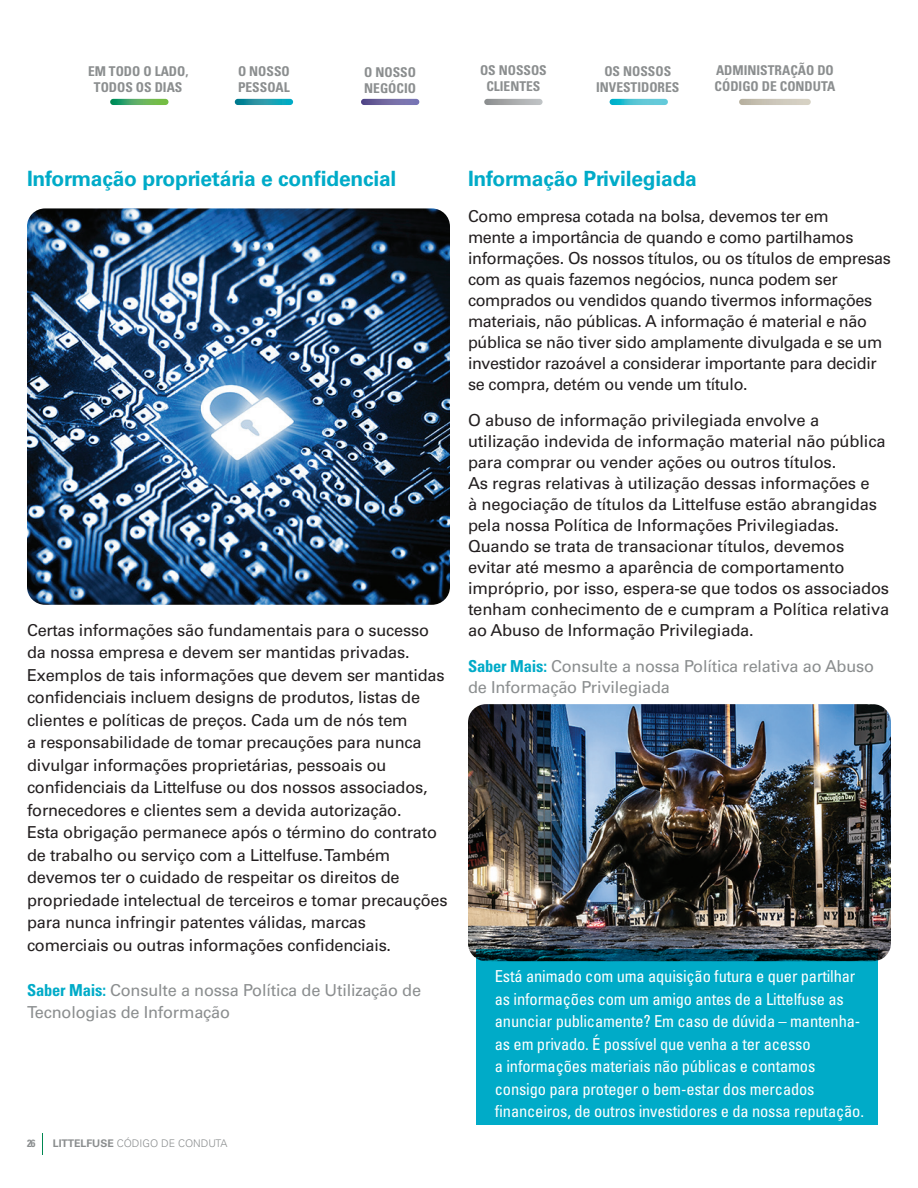
<style>
.page{position:relative;width:918px;height:1188px;background:#fff}
.page>*{position:absolute;margin:0;border:0;box-sizing:border-box;transform-origin:0 0}
.t1{font:700 21px "Univers LT Std";letter-spacing:-.01em;color:#00abc8}
.t2{font:16.5px/21px "Univers LT Std";letter-spacing:-.01em;color:#231f20}
.t3{font:condensed 16.5px/22.5px "Univers LT Std";letter-spacing:-.01em;color:#fff}
.t4{font:16.5px/22.5px "Univers LT Std";letter-spacing:-.01em;color:#8b8e8f}
.t5{font:700 condensed 13.5px/16.2px "Univers LT Std";color:#8b8e8f;text-align:center}
.t6{font:300 10.5px "Univers LT Std";color:#8b8e8f}
.t7{font:700 condensed 10.5px "Univers LT Std";color:#8b8e8f}
.s1{font-weight:700;font-stretch:condensed;color:#00abc8}
.s2{font-weight:700}
</style>
<div class="page">
<img style="left:27px;top:208px;width:423px;height:397px">
<img style="left:468px;top:704px;width:423px;height:257px">
<div style="left:476px;top:949px;width:402px;height:176px;background:#00abc8"></div>
<svg style="left:235px;top:99px;width:58px;height:6px"></svg>
<svg style="left:484px;top:99px;width:59px;height:6px"></svg>
<svg style="left:361px;top:99px;width:58px;height:6px"></svg>
<svg style="left:610px;top:99px;width:58px;height:6px"></svg>
<svg style="left:739px;top:99px;width:72px;height:6px"></svg>
<svg style="left:110px;top:99px;width:58px;height:6px"></svg>
<svg style="left:42px;top:1133px;width:1px;height:21px"></svg>
<p class="t5" style="left:364px;top:64px;width:53px;text-align:left">O NOSSO<br>NEGÓCIO</p>
<p class="t5" style="left:596px;top:63px;width:85px">OS NOSSOS<br>INVESTIDORES</p>
<p class="t5" style="left:715px;top:62px;width:122px;text-align:left">ADMINISTRAÇÃO DO<br>CÓDIGO DE CONDUTA</p>
<p class="t5" style="left:88px;top:63px;width:102px">EM TODO O LADO,<br>TODOS OS DIAS</p>
<p class="t5" style="left:238px;top:63px;width:53px;text-align:left">O NOSSO<br>PESSOAL</p>
<p class="t5" style="left:480px;top:62px;width:68px">OS NOSSOS<br>CLIENTES</p>
<p class="t1" style="left:27px;top:166px;width:371px">Informação proprietária e confidencial</p>
<p class="t2" style="left:27px;top:619px;width:422px;line-height:22.5px">Certas informações são fundamentais para o sucesso da nossa empresa e devem ser mantidas privadas.<br>Exemplos de tais informações que devem ser mantidas confidenciais incluem designs de produtos, listas de clientes e políticas de preços. Cada um de nós tem<br>a responsabilidade de tomar precauções para nunca divulgar informações proprietárias, pessoais ou confidenciais da Littelfuse ou dos nossos associados, fornecedores e clientes sem a devida autorização.<br>Esta obrigação permanece após o término do contrato de trabalho ou serviço com a Littelfuse. Também devemos ter o cuidado de respeitar os direitos de propriedade intelectual de terceiros e tomar precauções para nunca infringir patentes válidas, marcas comerciais ou outras informações confidenciais.</p>
<p class="t4" style="left:27px;top:979px;width:396px"><span class="s1">Saber Mais:</span> Consulte a nossa Política de Utilização de<br>Tecnologias de Informação</p>
<p class="t7" style="left:27px;top:1137px;width:10px">26</p>
<p class="t6" style="left:53px;top:1137px;width:176px"><span class="s2">LITTELFUSE</span> CÓDIGO DE CONDUTA</p>
<p class="t1" style="left:468px;top:166px;width:231px">Informação Privilegiada</p>
<p class="t2" style="left:468px;top:206px;width:425px">Como empresa cotada na bolsa, devemos ter em<br>mente a importância de quando e como partilhamos informações. Os nossos títulos, ou os títulos de empresas com as quais fazemos negócios, nunca podem ser comprados ou vendidos quando tivermos informações materiais, não públicas. A informação é material e não pública se não tiver sido amplamente divulgada e se um investidor razoável a considerar importante para decidir se compra, detém ou vende um título.</p>
<p class="t2" style="left:468px;top:410px;width:423px">O abuso de informação privilegiada envolve a utilização indevida de informação material não pública para comprar ou vender ações ou outros títulos.<br>As regras relativas à utilização dessas informações e<br>à negociação de títulos da Littelfuse estão abrangidas pela nossa Política de Informações Privilegiadas.<br>Quando se trata de transacionar títulos, devemos evitar até mesmo a aparência de comportamento impróprio, por isso, espera-se que todos os associados tenham conhecimento de e cumpram a Política relativa ao Abuso de Informação Privilegiada.</p>
<p class="t4" style="left:468px;top:656px;width:408px;line-height:21px"><span class="s1">Saber Mais:</span> Consulte a nossa Política relativa ao Abuso de Informação Privilegiada</p>
<p class="t3" style="left:495px;top:965px;width:371px">Está animado com uma aquisição futura e quer partilhar as informações com um amigo antes de a Littelfuse as anunciar publicamente? Em caso de dúvida – mantenha&shy;as em privado. É possível que venha a ter acesso<br>a informações materiais não públicas e contamos consigo para proteger o bem-estar dos mercados financeiros, de outros investidores e da nossa reputação.</p>
</div>
